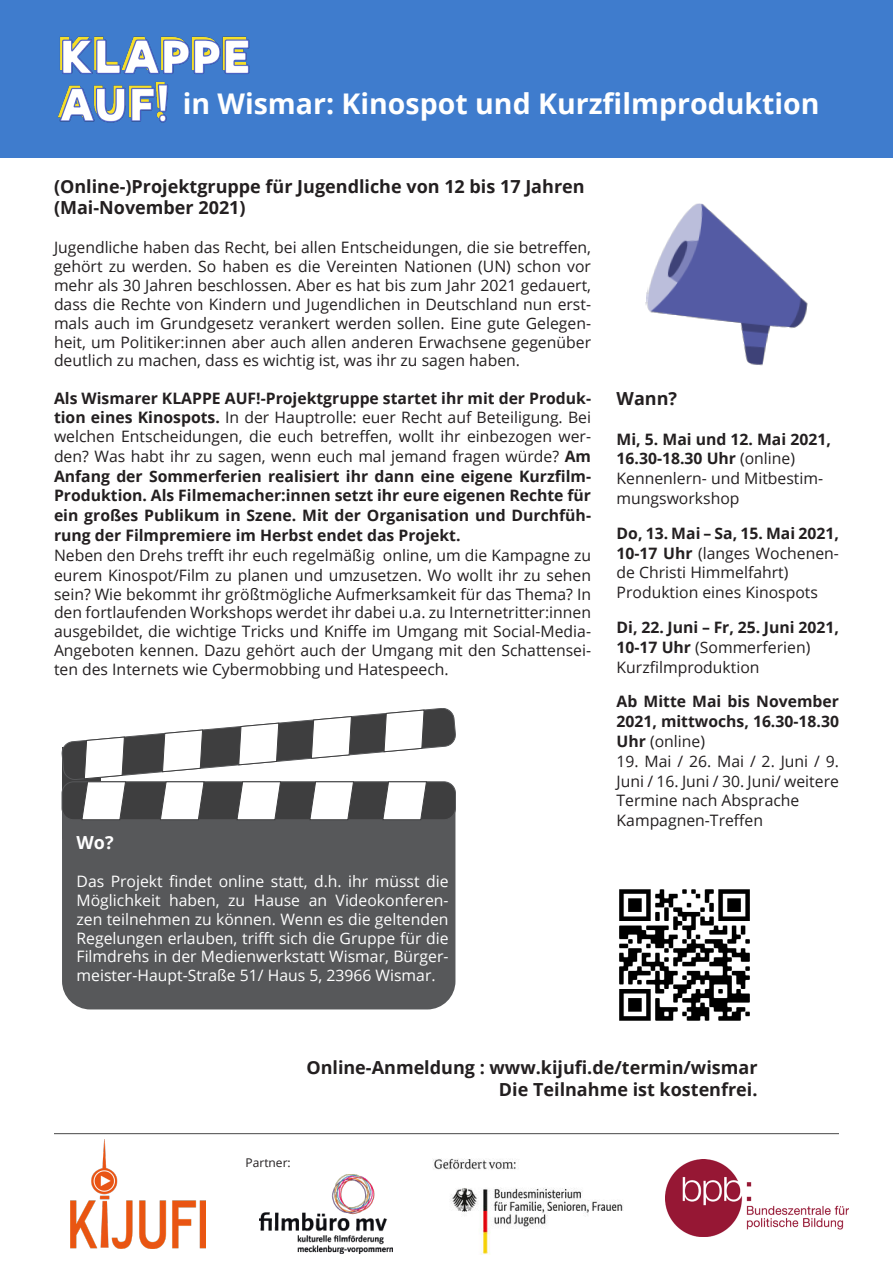
<style>
.page{position:relative;width:893px;height:1263px;background:#fff}
.page>*{position:absolute;margin:0;border:0;box-sizing:border-box;transform-origin:0 0}
.t1{font:700 28.5px "Open Sans";color:#fff}
.t2{font:700 18px/21.6px "Open Sans";color:#231f20;text-align:right}
.t3{font:700 18px "Open Sans";color:#fff}
.t4{font:15.75px/19.8px "Open Sans";color:#231f20}
.t5{font:700 15.75px/19.5px "Open Sans";color:#231f20;text-align:justify}
.t6{font:15.75px/18.9px "Open Sans";color:#fff;text-align:justify}
.t7{font:12px "Open Sans";color:#231f20}
.s1{font-weight:400}
.s2{font-weight:700}
</style>
<div class="page">
<div style="left:0;top:0;width:893px;height:157px;background:#3f7ccd"></div>
<hr style="left:54px;top:1133px;width:785px;height:1px;background:#474747">
<img style="left:619px;top:889px;width:131px;height:132px">
<img style="left:57px;top:36px;width:193px;height:87px">
<img style="left:665px;top:1160px;width:183px;height:76px">
<img style="left:432px;top:1158px;width:192px;height:97px">
<img style="left:260px;top:1175px;width:132px;height:78px">
<img style="left:71px;top:1140px;width:134px;height:108px">
<img style="left:645px;top:203px;width:163px;height:163px">
<div style="left:62px;top:782px;width:393px;height:227px;background:#57585a;border-radius:28px"></div>
<svg style="left:62px;top:708px;width:394px;height:113px"></svg>
<p class="t1" style="left:183px;top:84px;width:638px">in Wismar: Kinospot und Kurzfilmproduktion</p>
<p class="t2" style="left:54px;top:175px;width:532px">(Online-)Projektgruppe für Jugendliche von 12 bis 17 Jahren</p>
<p class="t2" style="left:54px;top:197px;width:193px">(Mai-November 2021)</p>
<p class="t4" style="left:54px;top:237px;width:539px;line-height:18.9px;text-align:justify">Jugendliche haben das Recht, bei allen Entscheidungen, die sie betreffen, gehört zu werden. So haben es die Vereinten Nationen (UN) schon vor mehr als 30 Jahren beschlossen. Aber es hat bis zum Jahr 2021 gedauert, dass die Rechte von Kindern und Jugendlichen in Deutschland nun erst&shy;mals auch im Grundgesetz verankert werden sollen. Eine gute Gelegen&shy;heit, um Politiker:innen aber auch allen anderen Erwachsene gegenüber deutlich zu machen, dass es wichtig ist, was ihr zu sagen haben.</p>
<p class="t5" style="left:54px;top:388px;width:539px">Als Wismarer KLAPPE AUF!-Projektgruppe startet ihr mit der Produk&shy;tion eines Kinospots. <span class="s1">In der Hauptrolle: euer Recht auf Beteiligung. Bei welchen Entscheidungen, die euch betreffen, wollt ihr einbezogen wer&shy;den? Was habt ihr zu sagen, wenn euch mal jemand fragen würde?</span> Am Anfang der Sommerferien realisiert ihr dann eine eigene Kurzfilm-Produktion. Als Filmemacher:innen setzt ihr eure eigenen Rechte für ein großes Publikum in Szene. Mit der Organisation und Durchfüh&shy;rung der Filmpremiere im Herbst endet das Projekt.</p>
<p class="t4" style="left:54px;top:545px;width:539px;line-height:19px;text-align:justify">Neben den Drehs trefft ihr euch regelmäßig online, um die Kampagne zu eurem Kinospot/Film zu planen und umzusetzen. Wo wollt ihr zu sehen sein? Wie bekommt ihr größtmögliche Aufmerksamkeit für das Thema? In den fortlaufenden Workshops werdet ihr dabei u.a. zu Internetritter:innen ausgebildet, die wichtige Tricks und Kniffe im Umgang mit Social-Media-Angeboten kennen. Dazu gehört auch der Umgang mit den Schattensei&shy;ten des Internets wie Cybermobbing und Hatespeech.</p>
<p class="t3" style="left:77px;top:830px;width:39px">Wo?</p>
<p class="t6" style="left:77px;top:871px;width:374px">Das Projekt findet online statt, d.h. ihr müsst die Möglichkeit haben, zu Hause an Videokonferen&shy;zen teilnehmen zu können. Wenn es die geltenden Regelungen erlauben, trifft sich die Gruppe für die Filmdrehs in der Medienwerkstatt Wismar, Bürger&shy;meister-Haupt-Straße 51/ Haus 5, 23966 Wismar.</p>
<p class="t2" style="left:617px;top:387px;width:62px">Wann?</p>
<p class="t4" style="left:617px;top:428px;width:216px"><span class="s2">Mi, 5. Mai und 12. Mai 2021,<br>16.30-18.30 Uhr</span> (online)<br>Kennenlern- und Mitbestim&shy;mungsworkshop</p>
<p class="t4" style="left:617px;top:523px;width:224px"><span class="s2">Do, 13. Mai – Sa, 15. Mai 2021,<br>10-17 Uhr</span> (langes Wochenen&shy;de Christi Himmelfahrt)<br>Produktion eines Kinospots</p>
<p class="t5" style="left:617px;top:617px;width:224px;text-align:left">Di, 22. Juni – Fr, 25. Juni 2021,<br>10-17 Uhr <span class="s1">(Sommerferien)<br>Kurzfilmproduktion</span></p>
<p class="t5" style="left:617px;top:691px;width:224px">Ab Mitte Mai bis November 2021, mittwochs, 16.30-18.30<br>Uhr <span class="s1">(online)</span></p>
<p class="t4" style="left:617px;top:751px;width:224px">19. Mai / 26. Mai / 2. Juni / 9.<br>Juni / 16. Juni / 30. Juni/ weitere<br>Termine nach Absprache<br>Kampagnen-Treffen</p>
<p class="t2" style="left:306px;top:1057px;width:453px">Online-Anmeldung : www.kijufi.de/termin/wismar<br>Die Teilnahme ist kostenfrei.</p>
<p class="t7" style="left:246px;top:1154px;width:47px">Partner:</p>
</div>
